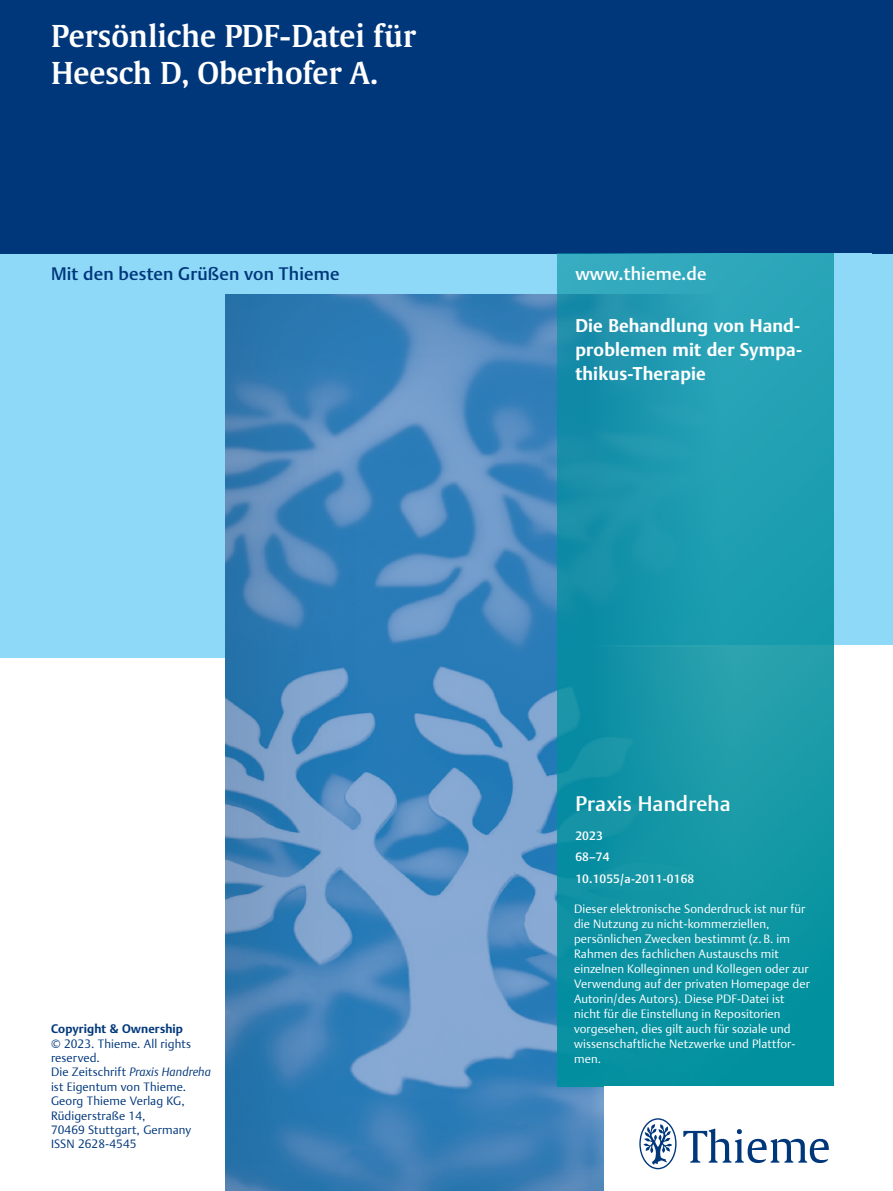
<style>
.page{position:relative;width:893px;height:1191px;background:#fff}
.page>*{position:absolute;margin:0;border:0;box-sizing:border-box;transform-origin:0 0}
.t1{font:600 30px "Thieme Gulliver 2011";color:#fff}
.t2{font:500 21px "Thieme Argo 2011";letter-spacing:.01em;color:#fff}
.t3{font:700 18px/24px "Thieme Argo 2011";letter-spacing:.01em;color:#fff;text-align:justify}
.t4{font:500 18px "Thieme Argo 2011";letter-spacing:.01em;color:#00377b}
.t5{font:500 18px "Thieme Argo 2011";letter-spacing:.01em;color:#fff}
.t6{font:300 12px/15px "Thieme Argo 2011";letter-spacing:.01em;color:#fff}
.t7{font:300 12px/14.4px "Thieme Argo 2011";letter-spacing:.01em;color:#00377b}
.t8{font:500 12px/21.5px "Thieme Argo 2011";letter-spacing:.01em;color:#fff}
.t9{font:700 12px "Thieme Argo 2011";letter-spacing:.01em;color:#00377b}
.s1{font-style:italic}
</style>
<div class="page">
<div style="left:0;top:253px;width:893px;height:404px;background:#8ed8f8"></div>
<div style="left:225px;top:294px;width:507px;height:897px;background:#000;opacity:.12"></div>
<div style="left:0;top:0;width:893px;height:253px;background:#00377b"></div>
<svg style="left:557px;top:645px;width:336px;height:546px"></svg>
<svg style="left:557px;top:253px;width:276px;height:833px;background:#1798aa"></svg>
<div style="left:604px;top:1086px;width:268px;height:105px;background:#fff"></div>
<svg style="left:639px;top:1118px;width:38px;height:51px"></svg>
<svg style="left:683px;top:1128px;width:146px;height:35px"></svg>
<h1 class="t1" style="left:51px;top:13px;width:367px">Persönliche PDF-Datei für</h1>
<h1 class="t1" style="left:51px;top:50px;width:328px">Heesch D, Oberhofer A.</h1>
<h3 class="t4" style="left:51px;top:262px;width:290px">Mit den besten Grüßen von Thieme</h3>
<h3 class="t5" style="left:575px;top:262px;width:133px">www.thieme.de</h3>
<h3 class="t3" style="left:575px;top:313px;width:228px">Die Behandlung von Hand&shy;problemen mit der Sympa&shy;thikus-Therapie</h3>
<h2 class="t2" style="left:575px;top:789px;width:157px">Praxis Handreha</h2>
<p class="t9" style="left:51px;top:1021px;width:134px">Copyright &amp; Ownership</p>
<p class="t7" style="left:51px;top:1036px;width:161px">© 2023. Thieme. All rights reserved.<br>Die Zeitschrift <span class="s1">Praxis Handreha </span>ist Eigentum von Thieme.<br>Georg Thieme Verlag KG,<br>Rüdigerstraße 14,<br>70469 Stuttgart, Germany<br>ISSN 2628-4545</p>
<p class="t8" style="left:575px;top:824px;width:120px">2023<br>68–74<br>10.1055/a-2011-0168</p>
<p class="t6" style="left:574px;top:900px;width:237px">Dieser elektronische Sonderdruck ist nur für die Nutzung zu nicht-kommerziellen, persönlichen Zwecken bestimmt (z. B. im Rahmen des fachlichen Austauschs mit einzelnen Kolleginnen und Kollegen oder zur Verwendung auf der privaten Homepage der Autorin/des Autors). Diese PDF-Datei ist nicht für die Einstellung in Repositorien vorgesehen, dies gilt auch für soziale und wissenschaftliche Netzwerke und Plattfor&shy;men.</p>
</div>
